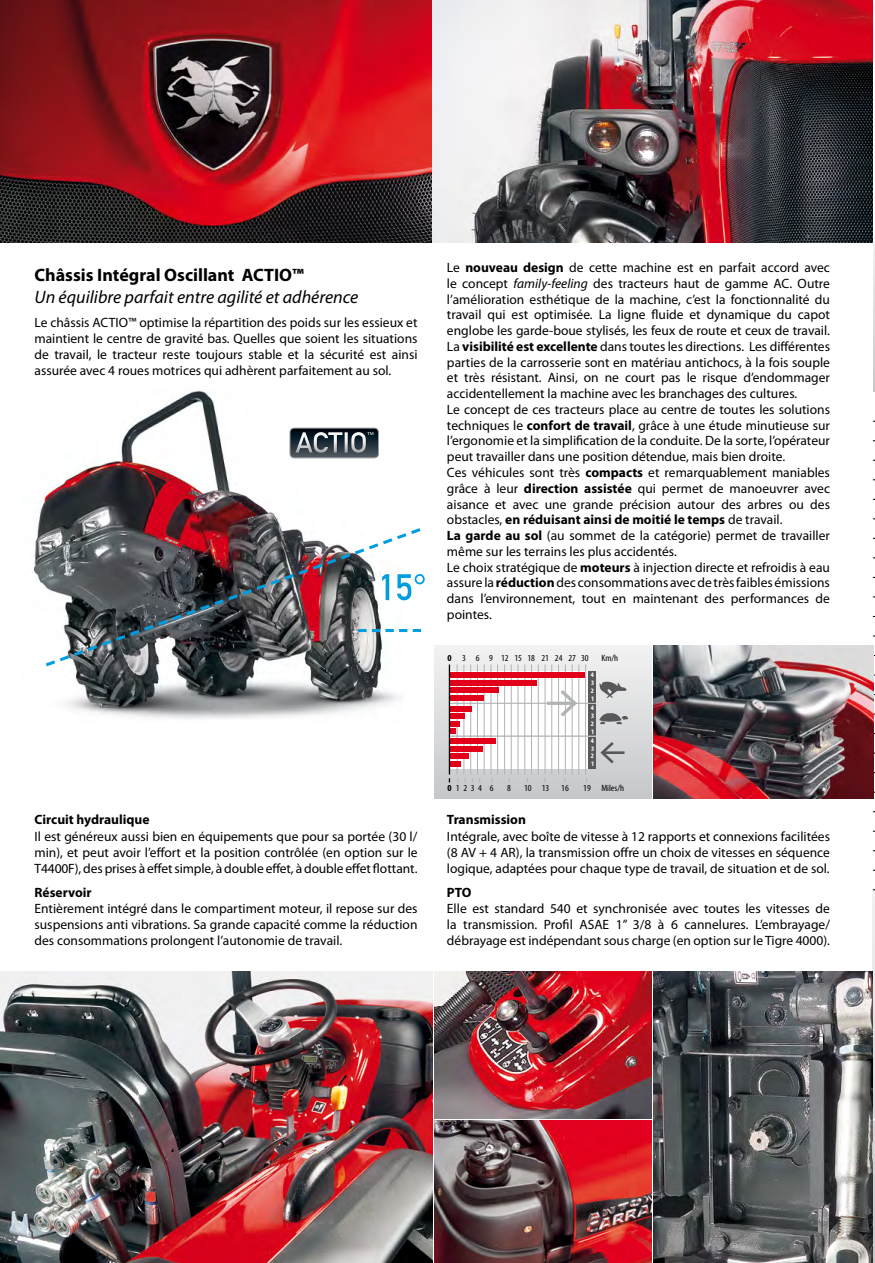
<style>
.page{position:relative;width:875px;height:1263px;background:#fff}
.page>*{position:absolute;margin:0;border:0;box-sizing:border-box;transform-origin:0 0}
.t1{font:italic 18px "Myriad Pro";color:#000}
.t2{font:700 18px "Myriad Pro";color:#000}
.t3{font:13.5px/15.8px "Myriad Pro";color:#000;text-align:justify}
.t4{font:700 13.5px "Myriad Pro";color:#000}
.t5{font:condensed 9.15px "Myriad Pro";color:#000;scale:1.07 1}
.t6{font:700 condensed 9.15px "Myriad Pro";color:#000;scale:1.07 1}
.t7{font:700 condensed 6.75px/7.8px "Myriad Pro";color:#fff;text-align:justify;scale:1.07 1}
.s1{font-weight:700}
.s2{font-style:italic}
</style>
<div class="page">
<svg style="left:434px;top:646px;width:217px;height:153px"></svg>
<svg style="left:872px;top:242px;width:2px;height:149px"></svg>
<svg style="left:872px;top:890px;width:2px;height:373px"></svg>
<img style="left:653px;top:972px;width:219px;height:291px">
<img style="left:434px;top:972px;width:217px;height:146px">
<img style="left:434px;top:1120px;width:217px;height:143px">
<img style="left:33px;top:390px;width:370px;height:329px">
<svg style="left:42px;top:526px;width:380px;height:143px"></svg>
<svg style="left:358px;top:629px;width:63px;height:3px"></svg>
<svg style="left:382px;top:574px;width:42px;height:26px"></svg>
<svg style="left:289px;top:428px;width:90px;height:30px"></svg>
<img style="left:295px;top:432px;width:78px;height:21px">
<div style="left:450px;top:704px;width:139px;height:32px;background:#fff"></div>
<div style="left:450px;top:737px;width:139px;height:31px;background:#fff"></div>
<svg style="left:450px;top:671px;width:138px;height:32px"></svg>
<hr style="left:585px;top:664px;width:1px;height:110px;background:#b1b3b4">
<hr style="left:571px;top:664px;width:1px;height:110px;background:#b1b3b4">
<hr style="left:558px;top:664px;width:1px;height:110px;background:#b1b3b4">
<hr style="left:544px;top:664px;width:1px;height:110px;background:#b1b3b4">
<hr style="left:531px;top:664px;width:1px;height:110px;background:#b1b3b4">
<hr style="left:517px;top:664px;width:1px;height:110px;background:#b1b3b4">
<hr style="left:497px;top:664px;width:1px;height:110px;background:#b1b3b4">
<hr style="left:463px;top:664px;width:1px;height:110px;background:#b1b3b4">
<hr style="left:470px;top:664px;width:1px;height:110px;background:#b1b3b4">
<hr style="left:477px;top:664px;width:1px;height:110px;background:#b1b3b4">
<hr style="left:483px;top:664px;width:1px;height:110px;background:#b1b3b4">
<hr style="left:490px;top:664px;width:1px;height:110px;background:#b1b3b4">
<hr style="left:456px;top:664px;width:1px;height:110px;background:#b1b3b4">
<hr style="left:578px;top:664px;width:1px;height:110px;background:#b1b3b4">
<hr style="left:564px;top:664px;width:1px;height:110px;background:#b1b3b4">
<hr style="left:551px;top:664px;width:1px;height:110px;background:#b1b3b4">
<hr style="left:537px;top:664px;width:1px;height:110px;background:#b1b3b4">
<hr style="left:524px;top:664px;width:1px;height:110px;background:#b1b3b4">
<hr style="left:510px;top:664px;width:1px;height:110px;background:#b1b3b4">
<hr style="left:504px;top:664px;width:1px;height:110px;background:#b1b3b4">
<div style="left:588px;top:671px;width:8px;height:32px;background:#58585a"></div>
<div style="left:588px;top:704px;width:8px;height:32px;background:#58585a"></div>
<div style="left:588px;top:736px;width:8px;height:32px;background:#58585a"></div>
<svg style="left:599px;top:682px;width:27px;height:16px"></svg>
<svg style="left:450px;top:728px;width:5px;height:6px"></svg>
<div style="left:449px;top:721px;width:11px;height:5px;background:#e2001a"></div>
<div style="left:449px;top:713px;width:16px;height:6px;background:#e2001a"></div>
<div style="left:449px;top:706px;width:22px;height:5px;background:#e2001a"></div>
<div style="left:449px;top:761px;width:12px;height:5px;background:#e2001a"></div>
<div style="left:449px;top:753px;width:20px;height:6px;background:#e2001a"></div>
<div style="left:449px;top:746px;width:33px;height:5px;background:#e2001a"></div>
<div style="left:449px;top:738px;width:47px;height:6px;background:#e2001a"></div>
<div style="left:449px;top:695px;width:34px;height:5px;background:#e2001a"></div>
<div style="left:450px;top:688px;width:49px;height:5px;background:#e2001a"></div>
<div style="left:450px;top:680px;width:86px;height:5px;background:#e2001a"></div>
<div style="left:449px;top:673px;width:135px;height:5px;background:#e2001a"></div>
<hr style="left:448px;top:664px;width:2px;height:110px;background:#000">
<svg style="left:556px;top:686px;width:23px;height:34px"></svg>
<hr style="left:547px;top:702px;width:27px;height:3px;background:#b1b3b4">
<svg style="left:598px;top:739px;width:18px;height:27px"></svg>
<hr style="left:602px;top:751px;width:22px;height:3px;background:#58585a">
<svg style="left:599px;top:712px;width:29px;height:12px"></svg>
<hr style="left:450px;top:703px;width:146px;height:1px;background:#b1b3b4">
<hr style="left:450px;top:735px;width:146px;height:1px;background:#b1b3b4">
<img style="left:0;top:0;width:872px;height:242px">
<img style="left:0;top:972px;width:432px;height:291px">
<img style="left:653px;top:646px;width:219px;height:153px">
<h1 class="t2" style="left:34px;top:263px;width:271px">Châssis Intégral Oscillant ACTIO™</h1>
<h1 class="t1" style="left:34px;top:286px;width:325px">Un équilibre parfait entre agilité et adhérence</h1>
<p class="t3" style="left:34px;top:314px;width:384px;line-height:16.2px">Le châssis ACTIO™ optimise la répartition des poids sur les essieux et maintient le centre de gravité bas. Quelles que soient les situations de travail, le tracteur reste toujours stable et la sécurité est ainsi assurée avec 4 roues motrices qui adhèrent parfaitement au sol.</p>
<p class="t4" style="left:35px;top:811px;width:117px">Circuit hydraulique</p>
<p class="t3" style="left:35px;top:828px;width:384px;line-height:16.2px">Il est généreux aussi bien en équipements que pour sa portée (30 l/ min), et peut avoir l’effort et la position contrôlée (en option sur le T4400F), des prises à effet simple, à double effet, à double effet flottant.</p>
<p class="t4" style="left:35px;top:883px;width:59px">Réservoir</p>
<p class="t3" style="left:35px;top:900px;width:384px;line-height:16.2px">Entièrement intégré dans le compartiment moteur, il repose sur des suspensions anti vibrations. Sa grande capacité comme la réduction des consommations prolongent l’autonomie de travail.</p>
<p class="t3" style="left:447px;top:260px;width:384px;text-align:left">Le <span class="s1">nouveau design</span> de cette machine est en parfait accord avec le concept <span class="s2">family-feeling</span> des tracteurs haut de gamme AC. Outre l’amélioration esthétique de la machine, c’est la fonctionnalité du travail qui est optimisée. La ligne fluide et dynamique du capot englobe les garde-boue stylisés, les feux de route et ceux de travail.<br>La <span class="s1">visibilité est excellente</span> dans toutes les directions. Les différentes parties de la carrosserie sont en matériau antichocs, à la fois souple et très résistant. Ainsi, on ne court pas le risque d’endommager accidentellement la machine avec les branchages des cultures.<br>Le concept de ces tracteurs place au centre de toutes les solutions techniques le <span class="s1">confort de travail</span>, grâce à une étude minutieuse sur l’ergonomie et la simplification de la conduite. De la sorte, l’opérateur peut travailler dans une position détendue, mais bien droite.<br>Ces véhicules sont très <span class="s1">compacts</span> et remarquablement maniables grâce à leur <span class="s1">direction assistée</span> qui permet de manoeuvrer avec aisance et avec une grande précision autour des arbres ou des obstacles, <span class="s1">en réduisant ainsi de moitié le temps</span> de travail.<br><span class="s1">La garde au sol</span> (au sommet de la catégorie) permet de travailler même sur les terrains les plus accidentés.<br>Le choix stratégique de <span class="s1">moteurs</span> à injection directe et refroidis à eau assure la <span class="s1">réduction</span> des consommations avec de très faibles émissions dans l’environnement, tout en maintenant des performances de pointes.</p>
<p class="t6" style="left:447px;top:653px;width:5px">0</p>
<p class="t5" style="left:581px;top:653px;width:9px">30</p>
<p class="t5" style="left:462px;top:653px;width:5px">3</p>
<p class="t5" style="left:475px;top:653px;width:5px">6</p>
<p class="t5" style="left:489px;top:653px;width:5px">9</p>
<p class="t5" style="left:501px;top:653px;width:9px">12</p>
<p class="t5" style="left:527px;top:653px;width:9px">18</p>
<p class="t5" style="left:541px;top:653px;width:9px">21</p>
<p class="t5" style="left:554px;top:653px;width:9px">24</p>
<p class="t5" style="left:568px;top:653px;width:9px">27</p>
<p class="t5" style="left:514px;top:653px;width:9px">15</p>
<p class="t5" style="left:601px;top:653px;width:17px">Km/h</p>
<p class="t7" style="left:590px;top:671px;width:5px">4<br>3<br>2<br>1</p>
<p class="t7" style="left:590px;top:704px;width:5px">4<br>3<br>2<br>1</p>
<p class="t7" style="left:590px;top:736px;width:5px">4<br>3<br>2<br>1</p>
<p class="t6" style="left:447px;top:782px;width:5px">0</p>
<p class="t5" style="left:583px;top:783px;width:9px">19</p>
<p class="t5" style="left:455px;top:783px;width:26px">1 2 3 4</p>
<p class="t5" style="left:489px;top:783px;width:5px">6</p>
<p class="t5" style="left:507px;top:783px;width:5px">8</p>
<p class="t5" style="left:524px;top:783px;width:9px">10</p>
<p class="t5" style="left:541px;top:783px;width:9px">13</p>
<p class="t5" style="left:561px;top:783px;width:9px">16</p>
<p class="t5" style="left:601px;top:783px;width:23px">Miles/h</p>
<p class="t4" style="left:447px;top:811px;width:80px">Transmission</p>
<p class="t3" style="left:447px;top:828px;width:384px;line-height:16.2px">Intégrale, avec boîte de vitesse à 12 rapports et connexions facilitées (8 AV + 4 AR), la transmission offre un choix de vitesses en séquence logique, adaptées pour chaque type de travail, de situation et de sol.</p>
<p class="t4" style="left:447px;top:883px;width:26px">PTO</p>
<p class="t3" style="left:447px;top:900px;width:384px;line-height:16.2px">Elle est standard 540 et synchronisée avec toutes les vitesses de la transmission. Profil ASAE 1” 3/8 à 6 cannelures. L’embrayage/ débrayage est indépendant sous charge (en option sur le Tigre 4000).</p>
</div>
